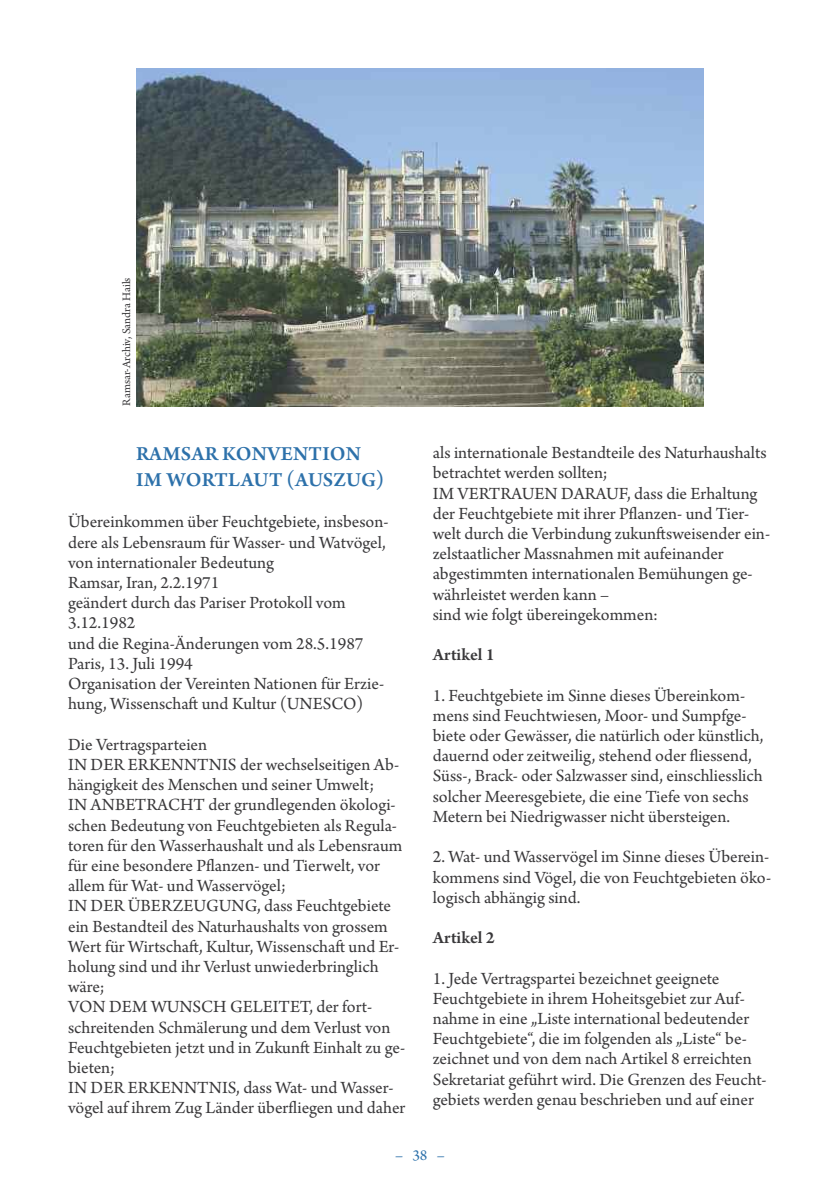
<style>
.page{position:relative;width:840px;height:1191px;background:#fff}
.page>*{position:absolute;margin:0;border:0;box-sizing:border-box;transform-origin:0 0}
.t1{font:600 21px/26px "Arno Pro";letter-spacing:.01em;color:#2d71aa}
.t2{font:18px/20.2px "Arno Pro";color:#39383a}
.t3{font:600 18px "Arno Pro";letter-spacing:.005em;color:#39383a}
.t4{font:16px "Arno Pro";color:#2d71aa}
.t5{font:12px "Arno Pro";letter-spacing:-.005em;color:#39383a}
</style>
<div class="page">
<img style="left:136px;top:68px;width:567px;height:338px">
<p class="t5" style="left:122px;top:406px;width:130px;rotate:-90deg">ramsar-archiv, sandra hails</p>
<p class="t1" style="left:136px;top:443px;width:249px">RAMSAR KONVENTION<br>IM WORTLAUT (AUSZUG)</p>
<p class="t2" style="left:68px;top:513px;width:322px">Übereinkommen über Feuchtgebiete, insbeson&shy;dere als Lebensraum für Wasser- und Watvögel, von internationaler bedeutung<br>ramsar, iran, 2.2.1971<br>geändert durch das Pariser Protokoll vom 3.12.1982<br>und die regina-Änderungen vom 28.5.1987<br>Paris, 13. Juli 1994<br>Organisation der Vereinten nationen für erzie&shy;hung, Wissenschaft und Kultur (UnescO)</p>
<p class="t2" style="left:68px;top:736px;width:338px">Die Vertragsparteien<br>in Der erKenntnis der wechselseitigen ab&shy;hängigkeit des menschen und seiner Umwelt;<br>in anbetRacht der grundlegenden ökologi&shy;schen bedeutung von Feuchtgebieten als regula&shy;toren für den Wasserhaushalt und als Lebensraum für eine besondere Pflanzen- und tierwelt, vor allem für Wat- und Wasservögel;<br>in Der ÜberZeUGUnG, dass Feuchtgebiete ein bestandteil des naturhaushalts von grossem Wert für Wirtschaft, Kultur, Wissenschaft und er&shy;holung sind und ihr Verlust unwiederbringlich wäre;<br>VOn Dem WUnsch GeLeitet, der fort&shy;schreitenden schmälerung und dem Verlust von Feuchtgebieten jetzt und in Zukunft einhalt zu ge&shy;bieten;<br>in Der erKenntnis, dass Wat- und Wasser&shy;vögel auf ihrem Zug Länder überfliegen und daher</p>
<p class="t2" style="left:432px;top:444px;width:339px">als internationale bestandteile des naturhaushalts betrachtet werden sollten;<br>im VertRaUen DaRaUF, dass die erhaltung der Feuchtgebiete mit ihrer Pflanzen- und tier&shy;welt durch die Verbindung zukunftsweisender ein&shy;zelstaatlicher massnahmen mit aufeinander abgestimmten internationalen bemühungen ge&shy;währleistet werden kann –<br>sind wie folgt übereingekommen:</p>
<p class="t3" style="left:432px;top:648px;width:63px">ARTIKEL 1</p>
<p class="t2" style="left:432px;top:686px;width:332px">1. Feuchtgebiete im sinne dieses Übereinkom&shy;mens sind Feuchtwiesen, moor- und sumpfge&shy;biete oder Gewässer, die natürlich oder künstlich, dauernd oder zeitweilig, stehend oder fliessend, süss-, brack- oder salzwasser sind, einschliesslich solcher meeresgebiete, die eine tiefe von sechs metern bei niedrigwasser nicht übersteigen.</p>
<p class="t2" style="left:432px;top:848px;width:340px;text-align:justify">2. Wat- und Wasservögel im sinne dieses Überein&shy;kommens sind Vögel, die von Feuchtgebieten öko&shy;logisch abhängig sind.</p>
<p class="t3" style="left:432px;top:931px;width:63px">ARTIKEL 2</p>
<p class="t2" style="left:432px;top:969px;width:335px">1. Jede Vertragspartei bezeichnet geeignete Feuchtgebiete in ihrem hoheitsgebiet zur auf&shy;nahme in eine „Liste international bedeutender Feuchtgebiete“, die im folgenden als „Liste“ be&shy;zeichnet und von dem nach artikel 8 erreichten sekretariat geführt wird. Die Grenzen des Feucht&shy;gebiets werden genau beschrieben und auf einer</p>
<p class="t4" style="left:395px;top:1149px;width:51px">–38–</p>
</div>
